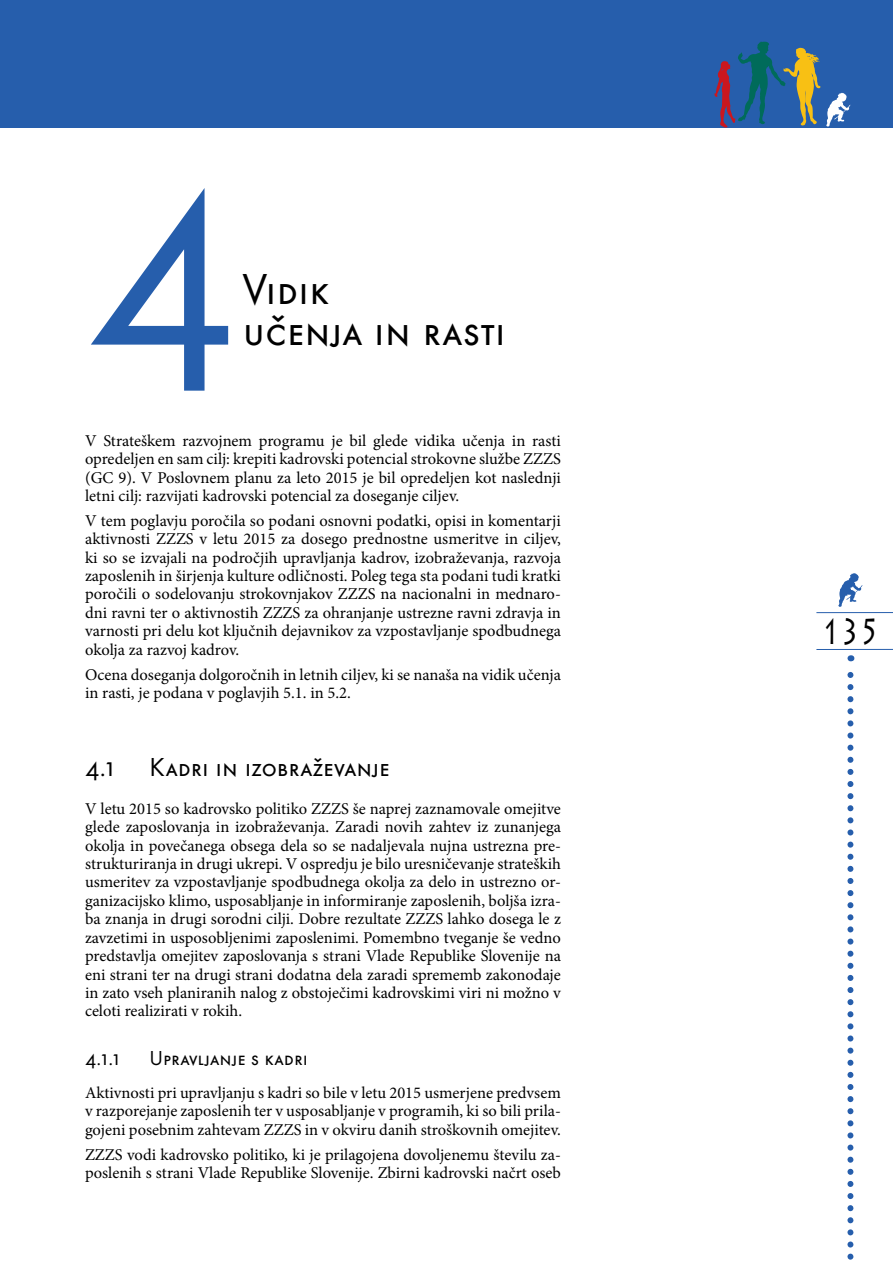
<style>
.page{position:relative;width:893px;height:1263px;background:#fff}
.page>*{position:absolute;margin:0;border:0;box-sizing:border-box;transform-origin:0 0}
.t1{font:287.85px "Futura SCTEE";color:#265eac}
.t2{font:45px/40.5px "Futura SCTEE";color:#000}
.t3{font:36px "Lithos Pro";color:#000;scale:.75 1}
.t4{font:27px "Futura SCTEE";color:#000}
.t5{font:21px "Futura SCTEE";color:#000}
.t6{font:16.5px/18.5px "Minion Pro";color:#000;text-align:justify}
</style>
<div class="page">
<div style="left:0;top:0;width:893px;height:128px;background:#265eac"></div>
<svg style="left:714px;top:42px;width:106px;height:86px"></svg>
<svg style="left:826px;top:93px;width:24px;height:34px"></svg>
<svg style="left:847px;top:655px;width:6px;height:605px"></svg>
<hr style="left:816px;top:612px;width:77px;height:1px;background:#265eac">
<hr style="left:816px;top:649px;width:77px;height:1px;background:#265eac">
<svg style="left:838px;top:573px;width:24px;height:34px"></svg>
<p class="t1" style="left:85px;top:87px;width:159px">4</p>
<p class="t2" style="left:243px;top:269px;width:265px">Vidik<br>učenja in rasti</p>
<p class="t6" style="left:85px;top:431px;width:477px">V Strateškem razvojnem programu je bil glede vidika učenja in rasti opredeljen en sam cilj: krepiti kadrovski potencial strokovne službe ZZZS (GC 9). V Poslovnem planu za leto 2015 je bil opredeljen kot naslednji letni cilj: razvijati kadrovski potencial za doseganje ciljev.</p>
<p class="t6" style="left:85px;top:511px;width:477px">V tem poglavju poročila so podani osnovni podatki, opisi in komentarji aktivnosti ZZZS v letu 2015 za dosego prednostne usmeritve in ciljev, ki so se izvajali na področjih upravljanja kadrov, izobraževanja, razvoja zaposlenih in širjenja kulture odličnosti. Poleg tega sta podani tudi kratki poročili o sodelovanju strokovnjakov ZZZS na nacionalni in mednaro&shy;dni ravni ter o aktivnostih ZZZS za ohranjanje ustrezne ravni zdravja in varnosti pri delu kot ključnih dejavnikov za vzpostavljanje spodbudnega okolja za razvoj kadrov.</p>
<p class="t6" style="left:85px;top:665px;width:477px">Ocena doseganja dolgoročnih in letnih ciljev, ki se nanaša na vidik učenja in rasti, je podana v poglavjih 5.1. in 5.2.</p>
<p class="t4" style="left:85px;top:752px;width:32px">4.1</p>
<p class="t4" style="left:150px;top:752px;width:242px">Kadri in izobraževanje</p>
<p class="t6" style="left:85px;top:799px;width:477px">V letu 2015 so kadrovsko politiko ZZZS še naprej zaznamovale omejitve glede zaposlovanja in izobraževanja. Zaradi novih zahtev iz zunanjega okolja in povečanega obsega dela so se nadaljevala nujna ustrezna pre&shy;strukturiranja in drugi ukrepi. V ospredju je bilo uresničevanje strateških usmeritev za vzpostavljanje spodbudnega okolja za delo in ustrezno or&shy;ganizacijsko klimo, usposabljanje in informiranje zaposlenih, boljša izra&shy;ba znanja in drugi sorodni cilji. Dobre rezultate ZZZS lahko dosega le z zavzetimi in usposobljenimi zaposlenimi. Pomembno tveganje še vedno predstavlja omejitev zaposlovanja s strani Vlade Republike Slovenije na eni strani ter na drugi strani dodatna dela zaradi sprememb zakonodaje in zato vseh planiranih nalog z obstoječimi kadrovskimi viri ni možno v celoti realizirati v rokih.</p>
<p class="t5" style="left:85px;top:1046px;width:37px">4.1.1</p>
<p class="t5" style="left:150px;top:1046px;width:160px">Upravljanje s kadri</p>
<p class="t6" style="left:85px;top:1083px;width:477px">Aktivnosti pri upravljanju s kadri so bile v letu 2015 usmerjene predvsem v razporejanje zaposlenih ter v usposabljanje v programih, ki so bili prila&shy;gojeni posebnim zahtevam ZZZS in v okviru danih stroškovnih omejitev.</p>
<p class="t6" style="left:85px;top:1145px;width:477px">ZZZS vodi kadrovsko politiko, ki je prilagojena dovoljenemu številu za&shy;poslenih s strani Vlade Republike Slovenije. Zbirni kadrovski načrt oseb</p>
<p class="t3" style="left:822px;top:611px;width:78px">135</p>
</div>
